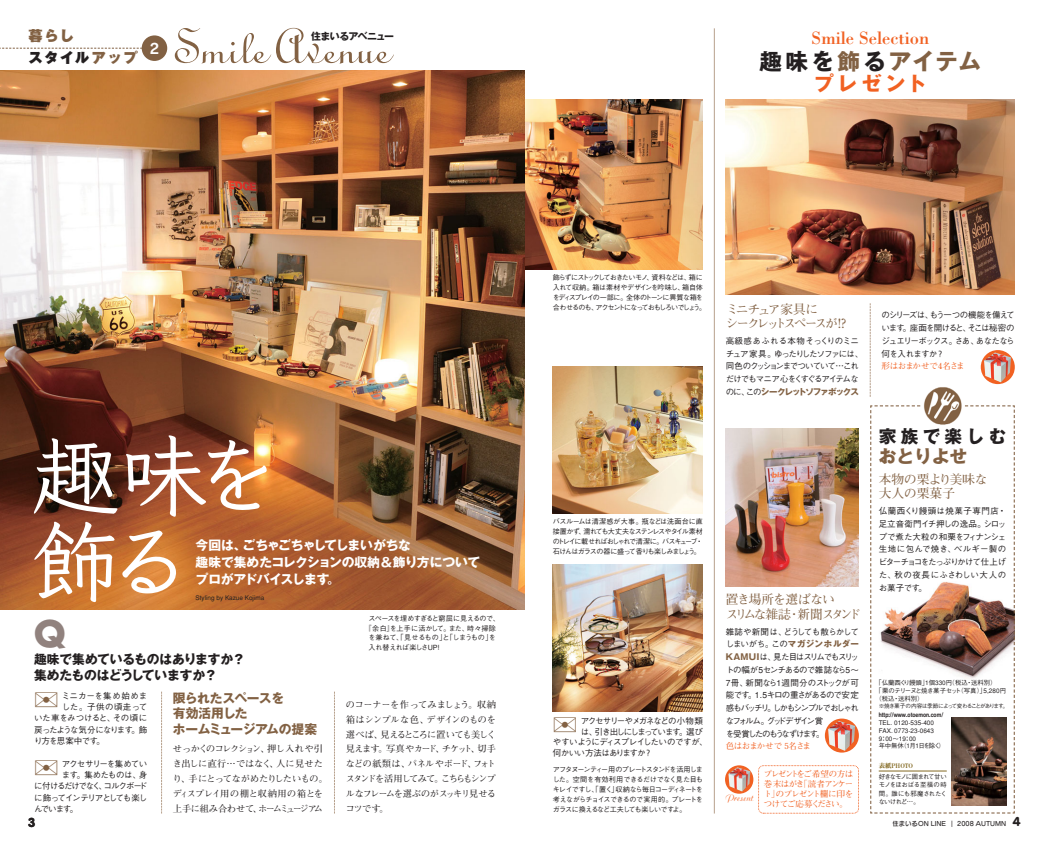
<style>
.page{position:relative;width:1048px;height:841px;background:#fff}
.page>*{position:absolute;margin:0;border:0;box-sizing:border-box;transform-origin:0 0}
.t1{font:55.3px "Linoscript";color:#826143}
.t2{font:700 35.4px "Futura";color:#91827e}
.t3{font:700 22.7px "Gothic MB101";letter-spacing:.12em;color:#826143}
.t4{font:700 19.8px "Gothic MB101";letter-spacing:.185em;color:#f16122}
.t5{font:18.4px "Bodoni";color:#f16122}
.t6{font:700 17.7px/19.8px "Gothic MB101";letter-spacing:.24em;color:#231f20}
.t7{font:14.2px/22.7px "Gothic MB101 Ult";letter-spacing:.13em;color:#826143}
.t8{font:14.2px "Rodin CID B";color:#fff}
.t9{font:700 12.8px/17px "Gothic MB101";letter-spacing:-.015em;color:#fff}
.t10{font:700 12.8px/16.3px "Gothic MB101";color:#231f20}
.t11{font:700 12.8px/15.6px "Gothic MB101";letter-spacing:-.03em;color:#826143}
.t12{font:700 12.8px/14.2px "Futo Min A101";letter-spacing:-.085em;color:#826143}
.t13{font:700 12.8px/14.2px "Futo Min A101";letter-spacing:-.18em;color:#826143}
.t14{font:700 12.8px/14.2px "Futo Min A101";color:#826143}
.t15{font:900 12.8px "VAG Rounded";color:#231f20}
.t16{font:700 9.9px "Gothic MB101";letter-spacing:-.085em;color:#231f20}
.t17{font:9.9px "Candia Script SSK";color:#f16122}
.t18{font:700 9.2px/14.9px "Futo Min A101";letter-spacing:-.08em;color:#231f20;text-align:justify}
.t19{font:700 9.2px/14.9px "Futo Min A101";letter-spacing:-.05em;color:#231f20}
.t20{font:500 8.5px/12.8px "Gothic BBB";letter-spacing:-.11em;color:#231f20}
.t21{font:700 8.5px/9.9px "Futo Min A101";letter-spacing:-.095em;color:#f16122;text-align:justify}
.t22{font:500 8.5px "Gothic BBB";letter-spacing:-.05em;color:#231f20}
.t23{font:500 8.5px "Gothic BBB";letter-spacing:-.145em;color:#231f20}
.t24{font:500 8.5px "Gothic BBB";letter-spacing:-.135em;color:#231f20}
.t25{font:500 8.5px "Gothic BBB";letter-spacing:-.03em;color:#231f20}
.t26{font:500 8.5px "Gothic BBB";letter-spacing:-.075em;color:#231f20}
.t27{font:500 8.5px "Gothic BBB";letter-spacing:-.08em;color:#231f20}
.t28{font:500 8.5px "Gothic BBB";letter-spacing:.015em;color:#231f20}
.t29{font:500 8.5px "Gothic BBB";letter-spacing:.055em;color:#231f20}
.t30{font:500 8.5px "Gothic BBB";letter-spacing:-.085em;color:#231f20}
.t31{font:500 7.1px/9.9px "Gothic BBB";letter-spacing:-.105em;color:#231f20;text-align:justify}
.t32{font:500 7.1px/9.9px "Gothic BBB";letter-spacing:-.13em;color:#231f20}
.t33{font:500 7.1px "Gothic BBB";letter-spacing:-.05em;color:#231f20}
.t34{font:500 7.1px "Gothic BBB";letter-spacing:-.085em;color:#231f20}
.t35{font:500 7.1px "Gothic BBB";letter-spacing:.005em;color:#231f20}
.t36{font:500 7.1px "Gothic BBB";letter-spacing:-.06em;color:#231f20}
.t37{font:500 6.4px/7.8px "Gothic BBB";color:#231f20}
.t38{font:6.4px "Seurat CID DB";color:#231f20}
.t39{font:500 6.4px/11.1px "Gothic BBB";letter-spacing:-.13em;color:#231f20}
.t40{font:500 5.7px "Gothic BBB";letter-spacing:-.115em;color:#231f20}
.s1{color:#231f20}
.s2{font-family:"Gothic MB101";font-weight:700;color:#826143}
.s3{font-family:"Futo Min A101";font-weight:700;color:#f16122}
.s4{color:#826143}
.s5{font-family:"Helvetica Neue";font-weight:700}
.s6{font-family:"Midashi Min MA31";font-weight:400;color:#836922}
.s7{font-family:"VAG Rounded";font-weight:900;font-size:12.8px}
</style>
<div class="page">
<svg style="left:870px;top:405px;width:145px;height:409px"></svg>
<svg style="left:334px;top:692px;width:1px;height:122px"></svg>
<svg style="left:161px;top:692px;width:1px;height:122px"></svg>
<svg style="left:870px;top:303px;width:1px;height:94px"></svg>
<hr style="left:714px;top:28px;width:1px;height:786px;background:#b7a08c">
<img style="left:524px;top:99px;width:179px;height:170px">
<img style="left:726px;top:99px;width:289px;height:196px">
<img style="left:726px;top:428px;width:133px;height:159px">
<svg style="left:758px;top:765px;width:101px;height:49px"></svg>
<hr style="left:879px;top:771px;width:68px;height:1px;background:#836922">
<img style="left:0;top:71px;width:524px;height:538px">
<svg style="left:0;top:48px;width:142px;height:1px"></svg>
<div style="left:142px;top:35px;width:25px;height:26px;background:#826143;border-radius:50%"></div>
<svg style="left:33px;top:435px;width:234px;height:167px"></svg>
<svg style="left:981px;top:350px;width:34px;height:34px"></svg>
<img style="left:984px;top:352px;width:27px;height:30px">
<img style="left:921px;top:387px;width:43px;height:39px">
<div style="left:825px;top:719px;width:34px;height:34px;background:#f16122;border-radius:50%"></div>
<img style="left:828px;top:721px;width:27px;height:30px">
<img style="left:553px;top:366px;width:150px;height:147px">
<img style="left:553px;top:564px;width:150px;height:148px">
<img style="left:951px;top:717px;width:55px;height:88px">
<svg style="left:725px;top:765px;width:28px;height:29px"></svg>
<img style="left:728px;top:767px;width:22px;height:25px">
<p class="t7" style="left:28px;top:26px;width:111px">暮らし<br><span class="s1">スタイル</span>アップ</p>
<p class="t8" style="left:150px;top:43px;width:11px">2</p>
<p class="t1" style="left:173px;top:12px;width:218px">Smile Avenue</p>
<p class="t16" style="left:311px;top:33px;width:84px">住まいるアベニュー</p>
<p class="t5" style="left:811px;top:32px;width:120px">Smile Selection</p>
<p class="t3" style="left:759px;top:53px;width:223px"><span class="s1">趣味を</span>飾<span class="s1">る</span>アイテム</p>
<p class="t4" style="left:814px;top:76px;width:114px">プレゼント</p>
<p class="t9" style="left:196px;top:538px;width:286px">今回は、ごちゃごちゃしてしまいがちな<br>趣味で集めたコレクションの収納＆飾り方についてプロがアドバイスします。</p>
<p class="t34" style="left:369px;top:615px;width:133px">スペースを埋めすぎると窮屈に見えるので、</p>
<p class="t35" style="left:365px;top:625px;width:133px">『余白』を上手に活かして。また、時々掃除</p>
<p class="t33" style="left:369px;top:635px;width:129px">を兼ねて、「見せるもの」と「しまうもの」を</p>
<p class="t36" style="left:369px;top:645px;width:73px">入れ替えれば楽しさUP!</p>
<p class="t37" style="left:196px;top:595px;width:70px">Styling by Kazue Kojima</p>
<p class="t2" style="left:34px;top:618px;width:33px">Q</p>
<p class="t10" style="left:34px;top:652px;width:213px">趣味で集めているものはありますか？集めたものはどうしていますか？</p>
<p class="t28" style="left:62px;top:692px;width:87px">ミニカーを集め始めま</p>
<p class="t29" style="left:62px;top:704px;width:87px">した。子供の頃走って</p>
<p class="t25" style="left:34px;top:715px;width:115px">いた車をみつけると、その頃に</p>
<p class="t20" style="left:34px;top:724px;width:115px">戻ったような気分になります。飾</p>
<p class="t30" style="left:34px;top:738px;width:72px">り方を思案中です。</p>
<p class="t20" style="left:62px;top:758px;width:87px">アクセサリーを集めてい</p>
<p class="t27" style="left:62px;top:772px;width:87px">ます。集めたものは、身</p>
<p class="t24" style="left:34px;top:783px;width:115px">に付けるだけでなく、コルクボード</p>
<p class="t20" style="left:34px;top:792px;width:115px">に飾ってインテリアとしても楽し</p>
<p class="t20" style="left:34px;top:804px;width:46px">んでいます。</p>
<p class="t11" style="left:173px;top:692px;width:146px">限られたスペースを<br>有効活用した<br>ホームミュージアムの提案</p>
<p class="t18" style="left:346px;top:698px;width:152px">のコーナーを作ってみましょう。収納箱はシンプルな色、デザインのものを選べば、見えるところに置いても美しく見えます。写真やカード、チケット、切手などの紙類は、パネルやボード、フォトスタンドを活用してみて。こちらもシンプルなフレームを選ぶのがスッキリ見せるコツです。</p>
<p class="t19" style="left:173px;top:743px;width:156px">せっかくのコレクション、押し入れや引き出しに直行…ではなく、人に見せたり、手にとってながめたりしたいもの。ディスプレイ用の棚と収納用の箱とを上手に組み合わせて、ホームミュージアム</p>
<p class="t32" style="left:553px;top:274px;width:155px">飾らずにストックしておきたいモノ、資料などは、箱に入れて収納。箱は素材やデザインを吟味し、箱自体をディスプレイの一部に。全体のトーンに異質な箱を合わせるのも、アクセントになっておもしろいでしょう。</p>
<p class="t31" style="left:553px;top:518px;width:152px">バスルームは清潔感が大事。瓶などは洗面台に直接置かず、濡れても大丈夫なステンレスやタイル素材のトレイに載せればおしゃれで清潔に。バスキューブ・石けんはガラスの器に盛って香りも楽しみましょう。</p>
<p class="t20" style="left:581px;top:716px;width:124px">アクセサリーやメガネなどの小物類</p>
<p class="t23" style="left:581px;top:728px;width:124px">は、引き出しにしまっています。選び</p>
<p class="t22" style="left:553px;top:739px;width:156px">やすいようにディスプレイしたいのですが、</p>
<p class="t26" style="left:553px;top:750px;width:101px">何かいい方法はありますか？</p>
<p class="t31" style="left:553px;top:766px;width:152px">アフタヌーンティー用のプレートスタンドを活用しました。空間を有効利用できるだけでなく見た目もキレイですし、「置く」収納なら毎日コーディネートを考えながらチョイスできるので実用的。プレートをガラスに換えるなど工夫しても楽しいですよ。</p>
<p class="t13" style="left:726px;top:304px;width:122px">ミニチュア家具に<br>シークレットスペースが !?</p>
<p class="t20" style="left:726px;top:336px;width:139px">高級感あふれる本物そっくりのミニチュア家具。ゆったりしたソファには、同色のクッションまでついていて…これだけでもマニア心をくすぐるアイテムなのに、この<span class="s2">シークレットソファボックス</span></p>
<p class="t12" style="left:726px;top:594px;width:137px">置き場所を選ばない<br>スリムな雑誌・新聞スタンド</p>
<p class="t20" style="left:726px;top:626px;width:135px">雑誌や新聞は、どうしても散らかしてしまいがち。この<span class="s2">マガジンホルダー<br>KAMUI</span>は、見た目はスリムでもスリットの幅が5センチあるので雑誌なら5～<br>7冊、新聞なら1週間分のストックが可能です。1.5キロの重さがあるので安定感もバッチリ。しかもシンプルでおしゃれなフォルム。グッドデザイン賞<br>を受賞したのもうなずけます。<br><span class="s3">色はおまかせで 5名さま</span></p>
<p class="t17" style="left:726px;top:795px;width:30px">Present</p>
<p class="t21" style="left:764px;top:770px;width:91px">プレゼントをご希望の方は巻末はがき「読者アンケート」のプレゼント欄に印をつけてご応募ください。</p>
<p class="t20" style="left:882px;top:310px;width:135px">のシリーズは、もう一つの機能を備えています。座面を開けると、そこは秘密のジュエリーボックス。さあ、あなたなら何を入れますか？<br><span class="s3">形はおまかせで4名さま</span></p>
<p class="t6" style="left:879px;top:429px;width:129px">家族で楽しむ<span class="s4">おとりよせ</span></p>
<p class="t14" style="left:879px;top:474px;width:110px">本物の栗より美味な大人の栗菓子</p>
<p class="t20" style="left:879px;top:506px;width:129px;text-align:justify">仏蘭西くり饅頭は焼菓子専門店・足立音衛門イチ押しの逸品。シロップで煮た大粒の和栗をフィナンシェ生地に包んで焼き、ベルギー製のビターチョコをたっぷりかけて仕上げた、秋の夜長にふさわしい大人のお菓子です。</p>
<p class="t37" style="left:876px;top:680px;width:132px">「仏蘭西くり饅頭」1個330円（税込・送料別）<br>「栗のテリーヌと焼き菓子セット（写真）」5,280円（税込・送料別）</p>
<p class="t40" style="left:879px;top:704px;width:131px">※焼き菓子の内容は季節によって変わることがあります。</p>
<p class="t37" style="left:879px;top:712px;width:68px"><span class="s5">http://www.otoemon.com/<br></span>TEL. 0120-535-400<br>FAX. 0773-23-0643<br>9：00～19：00<br>年中無休（1月1日を除く）</p>
<p class="t39" style="left:879px;top:761px;width:70px"><span class="s6">表紙PHOTO<br></span>好きなモノに囲まれて甘い</p>
<p class="t37" style="left:879px;top:782px;width:70px;line-height:8.5px;text-align:justify">モノをほおばる至福の時間。誰にも邪魔されたくないけれど…。</p>
<p class="t15" style="left:28px;top:817px;width:8px">3</p>
<p class="t38" style="left:893px;top:821px;width:129px">住まいるON LINE ｜ 2008 AUTUMN <span class="s7">4</span></p>
</div>
